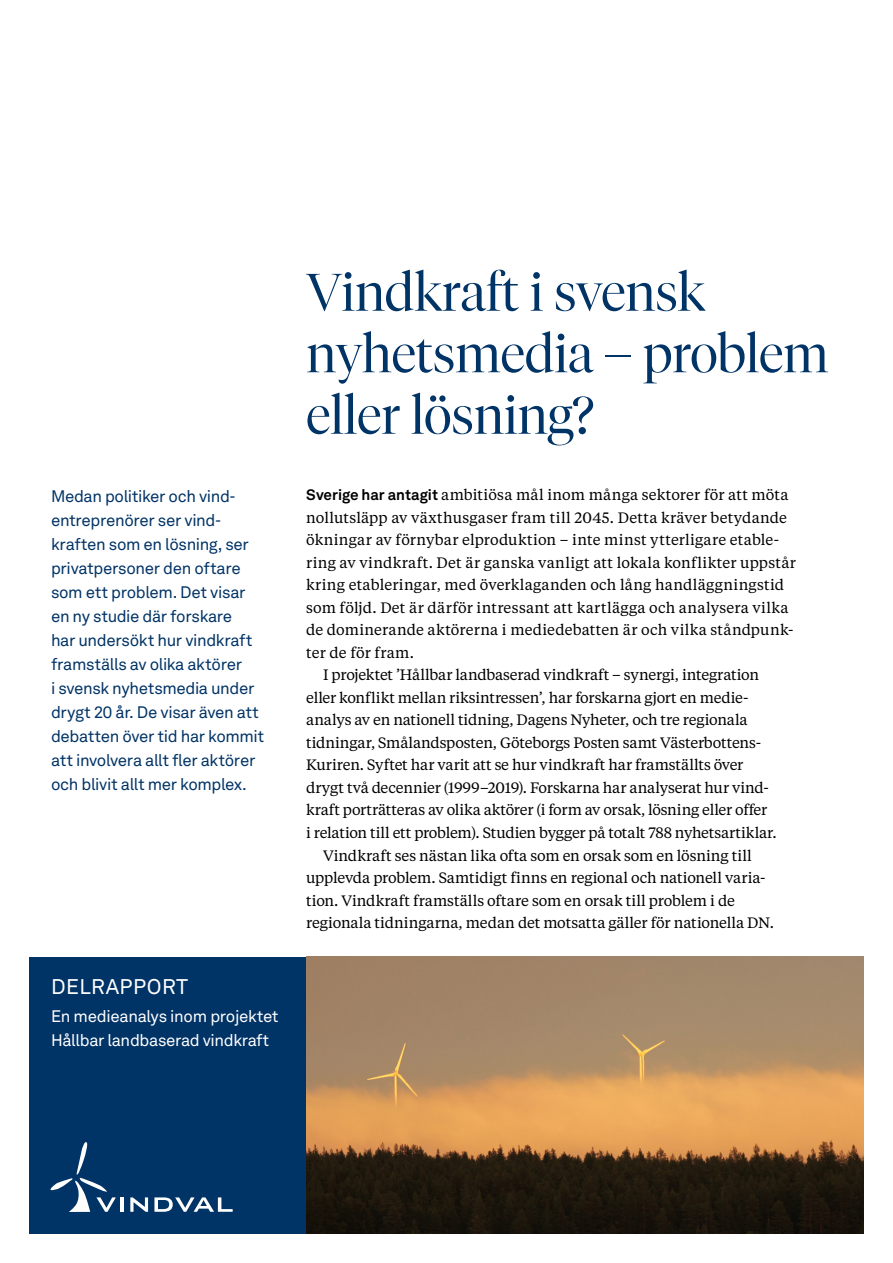
<style>
.page{position:relative;width:893px;height:1263px;background:#fff}
.page>*{position:absolute;margin:0;border:0;box-sizing:border-box;transform-origin:0 0}
.R1a{font:300 52.5px/61.5px "Tiempos Fine";letter-spacing:-.005em;color:#036}
.Titelrubrik_1{font:21px "Akkurat LL";letter-spacing:.02em;color:#fff}
.Ingress_-_havsblå{font:16.5px/24px "Akkurat LL";letter-spacing:-.025em;color:#036}
.Underrubrik_1{font:16.5px/24px "Akkurat LL";letter-spacing:-.02em;color:#fff}
.Brödtext_2_-_indrag{font:15px/22.5px "Tiempos Text";letter-spacing:-.01em;color:#000}
.Brödtext_Tiempos{font:15px/22.5px "Tiempos Text";letter-spacing:.015em;color:#000}
.s1{font-family:"Akkurat LL";font-weight:700}
</style>
<div class="page">
<div style="left:30px;top:957px;width:276px;height:276px;background:#036"></div>
<hr style="left:120px;top:1197px;width:3px;height:15px;background:#fff">
<svg style="left:130px;top:1197px;width:18px;height:15px"></svg>
<svg style="left:154px;top:1197px;width:79px;height:15px"></svg>
<svg style="left:50px;top:1142px;width:66px;height:70px"></svg>
<img style="left:306px;top:957px;width:557px;height:276px">
<h1 class="R1a" style="left:306px;top:261px;width:524px">Vindkraft i svensk nyhetsmedia – problem eller lösning?</h1>
<p class="Ingress_-_havsblå" style="left:51px;top:483px;width:215px">Medan politiker och vind&shy;entreprenörer ser vind&shy;kraften som en lösning, ser privatpersoner den oftare som ett problem. Det visar en ny studie där forskare<br>har undersökt hur vindkraft framställs av olika aktörer<br>i svensk nyhetsmedia under drygt 20 år. De visar även att debatten över tid har kommit att involvera allt fler aktörer och blivit allt mer komplex.</p>
<p class="Brödtext_Tiempos" style="left:306px;top:483px;width:491px"><span class="s1">Sverige har antagit</span> ambitiösa mål inom många sektorer för att möta nollutsläpp av växthusgaser fram till 2045. Detta kräver betydande ökningar av förnybar elproduktion – inte minst ytterligare etable&shy;ring av vindkraft. Det är ganska vanligt att lokala konflikter uppstår kring etableringar, med överklaganden och lång handläggningstid som följd. Det är därför intressant att kartlägga och analysera vilka de dominerande aktörerna i mediedebatten är och vilka ståndpunk&shy;ter de för fram.</p>
<p class="Brödtext_2_-_indrag" style="left:306px;top:663px;width:472px;text-indent:17px">I projektet ’Hållbar landbaserad vindkraft – synergi, integration eller konflikt mellan riksintressen’, har forskarna gjort en medie&shy;analys av en nationell tidning, Dagens Nyheter, och tre regionala tidningar, Smålandsposten, Göteborgs Posten samt Västerbottens-Kuriren. Syftet har varit att se hur vindkraft har framställts över drygt två decennier (1999–2019). Forskarna har analyserat hur vind&shy;kraft porträtteras av olika aktörer (i form av orsak, lösning eller offer<br>i relation till ett problem). Studien bygger på totalt 788 nyhetsartiklar.</p>
<p class="Brödtext_2_-_indrag" style="left:306px;top:843px;width:469px;text-indent:17px">Vindkraft ses nästan lika ofta som en orsak som en lösning till upplevda problem. Samtidigt finns en regional och nationell varia&shy;tion. Vindkraft framställs oftare som en orsak till problem i de regionala tidningarna, medan det motsatta gäller för nationella DN.</p>
<p class="Titelrubrik_1" style="left:51px;top:971px;width:139px">DELRAPPORT</p>
<p class="Underrubrik_1" style="left:51px;top:1004px;width:229px">En medieanalys inom projektet<br>Hållbar landbaserad vindkraft</p>
</div>
